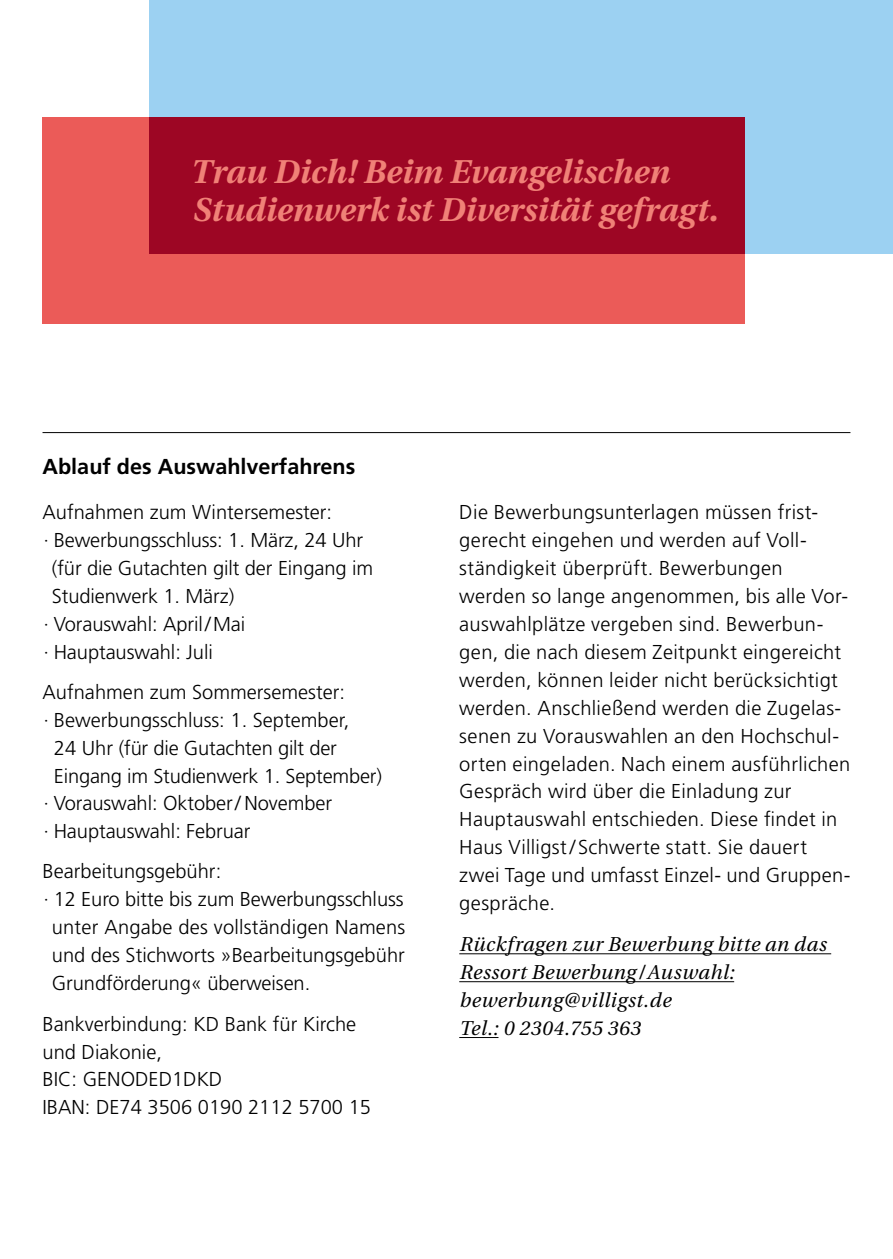
<style>
.page{position:relative;width:893px;height:1259px;background:#fff}
.page>*{position:absolute;margin:0;border:0;box-sizing:border-box;transform-origin:0 0}
.t1{font:italic 700 33px/37.5px "Utopia";color:#f08177}
.t2{font:700 21.6px "Frutiger LT";color:#000}
.t3{font:300 20.1px/27.9px "Frutiger LT";letter-spacing:.01em;color:#000}
.t4{font:italic 20.1px/27.9px "Utopia";letter-spacing:.025em;color:#000}
.t5{font:300 20.1px "Frutiger LT";letter-spacing:-.01em;color:#000}
</style>
<div class="page">
<div style="left:149px;top:0;width:744px;height:254px;background:#9cd1f2"></div>
<hr style="left:43px;top:432px;width:807px;height:1px;background:#000">
<hr style="left:459px;top:953px;width:372px;height:1px;background:#000">
<hr style="left:459px;top:981px;width:275px;height:1px;background:#000">
<hr style="left:459px;top:1037px;width:39px;height:1px;background:#000">
<div style="left:43px;top:117px;width:702px;height:207px;background:#eb5b58"></div>
<div style="left:149px;top:117px;width:596px;height:137px;background:#9d0624"></div>
<h1 class="t1" style="left:190px;top:153px;width:529px">Trau Dich! Beim Evangelischen<br>Studienwerk ist Diversität gefragt.</h1>
<p class="t2" style="left:43px;top:454px;width:314px">Ablauf des Auswahlverfahrens</p>
<p class="t3" style="left:43px;top:499px;width:291px">Aufnahmen zum Wintersemester:</p>
<p class="t3" style="left:43px;top:527px;width:321px">· Bewerbungsschluss: 1. März, 24 Uhr</p>
<p class="t3" style="left:52px;top:554px;width:323px">(für die Gutachten gilt der Eingang im</p>
<p class="t3" style="left:52px;top:582px;width:184px">Studienwerk 1. März)</p>
<p class="t3" style="left:43px;top:610px;width:203px">· Vorauswahl: April / Mai</p>
<p class="t3" style="left:43px;top:638px;width:171px">· Hauptauswahl: Juli</p>
<p class="t3" style="left:43px;top:678px;width:304px">Aufnahmen zum Sommersemester:</p>
<p class="t3" style="left:43px;top:706px;width:307px">· Bewerbungsschluss: 1. September,</p>
<p class="t5" style="left:54px;top:736px;width:284px">24 Uhr (für die Gutachten gilt der</p>
<p class="t5" style="left:54px;top:764px;width:330px">Eingang im Studienwerk 1. September)</p>
<p class="t3" style="left:43px;top:790px;width:290px">· Vorauswahl: Oktober / November</p>
<p class="t3" style="left:43px;top:818px;width:209px">· Hauptauswahl: Februar</p>
<p class="t3" style="left:43px;top:857px;width:180px">Bearbei tungs gebühr:</p>
<p class="t3" style="left:43px;top:885px;width:362px">· 12 Euro bitte bis zum Bewerbungsschluss</p>
<p class="t3" style="left:52px;top:913px;width:355px">unter Angabe des vollständigen Namens</p>
<p class="t3" style="left:52px;top:941px;width:354px">und des Stichworts »Bearbeitungsgebühr</p>
<p class="t3" style="left:52px;top:969px;width:260px">Grundförderung« überweisen.</p>
<p class="t3" style="left:43px;top:1010px;width:330px">Bankverbindung: KD Bank für Kirche und Diakonie,<br>BIC: GENODED1DKD<br>IBAN: DE74 3506 0190 2112 5700 15</p>
<p class="t3" style="left:459px;top:499px;width:393px">Die Bewerbungsunterlagen müssen frist&shy;gerecht eingehen und werden auf Voll&shy;ständigkeit überprüft. Bewerbungen werden so lange angenommen, bis alle Vor&shy;auswahlplätze vergeben sind. Bewerbun&shy;gen, die nach diesem Zeitpunkt eingereicht werden, können leider nicht berücksichtigt werden. Anschließend werden die Zugelas&shy;senen zu Voraus wahlen an den Hochschul&shy;orten eingeladen. Nach einem ausführlichen Gespräch wird über die Ein ladung zur Hauptauswahl entschieden. Diese findet in Haus Villigst / Schwerte statt. Sie dauert zwei Tage und umfasst Einzel- und Gruppen&shy;gespräche.</p>
<p class="t4" style="left:459px;top:930px;width:369px">Rückfragen zur Bewerbung bitte an das<br>Ressort Bewerbung / Auswahl: bewerbung@villigst.de<br>Tel.: 0 2304.755 363</p>
</div>
